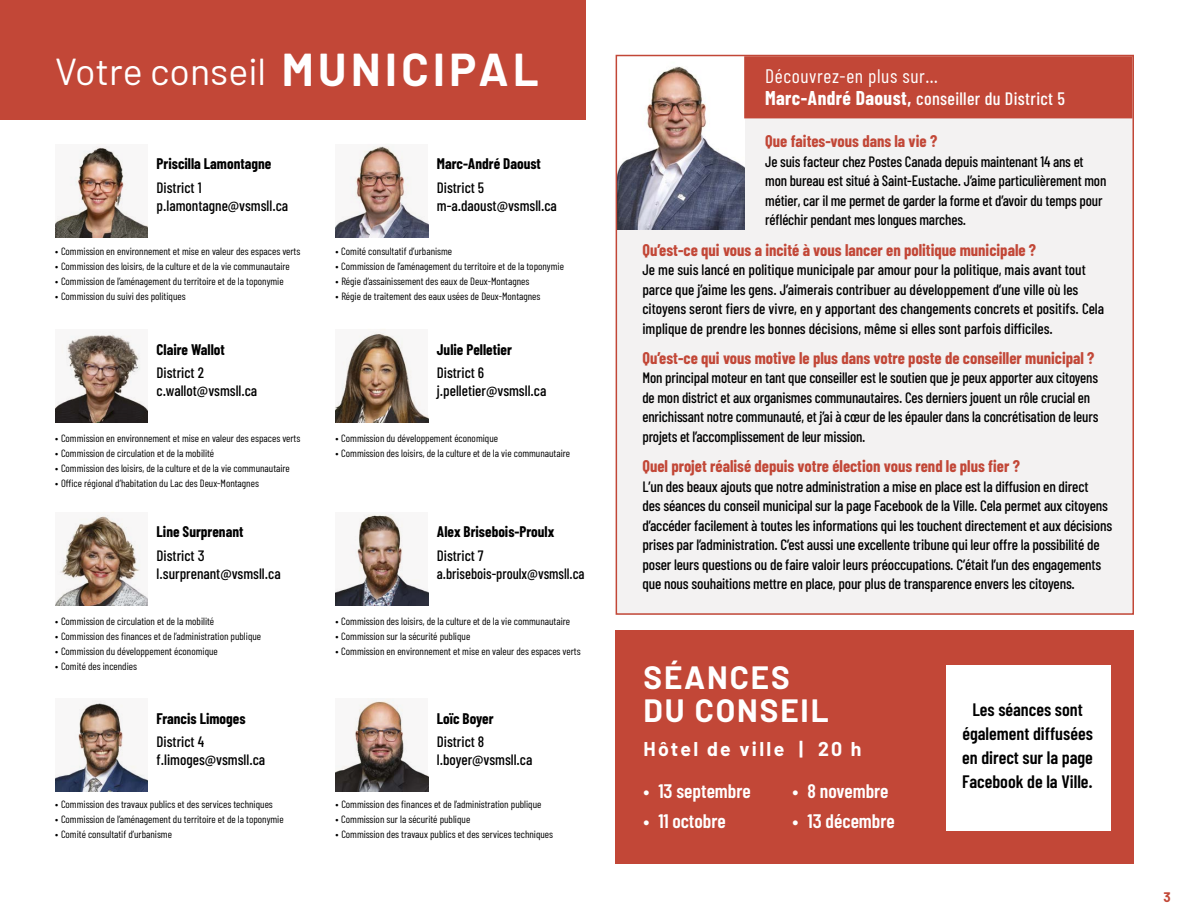
<style>
.page{position:relative;width:1188px;height:918px;background:#fff}
.page>*{position:absolute;margin:0;border:0;box-sizing:border-box;transform-origin:0 0}
.t1{font:37.5px "Barlow";color:#fff}
.t2{font:700 31.5px/33px "Barlow";letter-spacing:.06em;color:#fff}
.t3{font:600 19.5px "Barlow Condensed";color:#fff}
.t4{font:19.5px "Barlow Condensed";letter-spacing:.03em;color:#fff}
.t5{font:700 19.5px "Barlow";letter-spacing:.12em;color:#fff}
.t6{font:600 18px/24px "Barlow Condensed";color:#000;text-align:center}
.t7{font:500 18px "Barlow Condensed";letter-spacing:.02em;color:#fff}
.t8{font:700 16.5px "Barlow Condensed";color:#c24737}
.t9{font:500 15px/19.5px "Barlow Condensed";letter-spacing:-.01em;color:#000}
.t10{font:700 15px "Barlow Condensed";color:#000}
.t11{font:700 13.5px "Barlow";color:#c24737}
.t12{font:10.5px "Barlow Condensed";color:#000}
.s1{font-weight:700;font-size:45px}
.s2{font-weight:700;font-size:19.5px}
.s3{font-family:"Barlow";font-weight:700}
</style>
<div class="page">
<div style="left:616px;top:56px;width:517px;height:559px;background:#f3f2f2"></div>
<div style="left:615px;top:631px;width:518px;height:233px;background:#c24737"></div>
<div style="left:0;top:0;width:586px;height:120px;background:#c24737"></div>
<img style="left:619px;top:58px;width:126px;height:171px">
<img style="left:55px;top:146px;width:93px;height:92px">
<img style="left:55px;top:332px;width:93px;height:91px">
<img style="left:55px;top:512px;width:93px;height:94px">
<img style="left:55px;top:700px;width:93px;height:92px">
<img style="left:335px;top:146px;width:93px;height:92px">
<img style="left:335px;top:329px;width:93px;height:94px">
<img style="left:335px;top:514px;width:93px;height:92px">
<img style="left:335px;top:698px;width:93px;height:94px">
<div style="left:744px;top:56px;width:388px;height:62px;background:#c24737;border:2px solid #c24737"></div>
<div style="left:946px;top:665px;width:164px;height:166px;background:#fff"></div>
<h1 class="t1" style="left:55px;top:48px;width:485px">Votre conseil <span class="s1">MUNICIPAL</span></h1>
<p class="t10" style="left:157px;top:155px;width:116px">Priscilla Lamontagne</p>
<p class="t9" style="left:157px;top:178px;width:133px;line-height:18px">District 1 p.lamontagne@vsmsll.ca</p>
<p class="t12" style="left:55px;top:245px;width:247px">• Commission en environnement et mise en valeur des espaces verts</p>
<p class="t12" style="left:55px;top:260px;width:236px">• Commission des loisirs, de la culture et de la vie communautaire</p>
<p class="t12" style="left:55px;top:275px;width:230px">• Commission de l’aménagement du territoire et de la toponymie</p>
<p class="t12" style="left:55px;top:290px;width:132px">• Commission du suivi des politiques</p>
<p class="t10" style="left:157px;top:340px;width:70px">Claire Wallot</p>
<p class="t9" style="left:157px;top:363px;width:102px;line-height:18px">District 2 c.wallot@vsmsll.ca</p>
<p class="t12" style="left:55px;top:432px;width:247px">• Commission en environnement et mise en valeur des espaces verts</p>
<p class="t12" style="left:55px;top:447px;width:161px">• Commission de circulation et de la mobilité</p>
<p class="t12" style="left:55px;top:462px;width:236px">• Commission des loisirs, de la culture et de la vie communautaire</p>
<p class="t12" style="left:55px;top:477px;width:205px">• Office régional d’habitation du Lac des Deux-Montagnes</p>
<p class="t10" style="left:157px;top:523px;width:88px">Line Surprenant</p>
<p class="t9" style="left:157px;top:546px;width:126px;line-height:18px">District 3 l.surprenant@vsmsll.ca</p>
<p class="t12" style="left:55px;top:615px;width:161px">• Commission de circulation et de la mobilité</p>
<p class="t12" style="left:55px;top:630px;width:208px">• Commission des finances et de l’administration publique</p>
<p class="t12" style="left:55px;top:645px;width:164px">• Commission du développement économique</p>
<p class="t12" style="left:55px;top:660px;width:84px">• Comité des incendies</p>
<p class="t10" style="left:157px;top:709px;width:90px">Francis Limoges</p>
<p class="t9" style="left:157px;top:732px;width:110px;line-height:18px">District 4 f.limoges@vsmsll.ca</p>
<p class="t12" style="left:55px;top:798px;width:219px">• Commission des travaux publics et des services techniques</p>
<p class="t12" style="left:55px;top:813px;width:230px">• Commission de l’aménagement du territoire et de la toponymie</p>
<p class="t12" style="left:55px;top:828px;width:118px">• Comité consultatif d’urbanisme</p>
<p class="t10" style="left:437px;top:155px;width:106px">Marc-André Daoust</p>
<p class="t9" style="left:437px;top:178px;width:122px;line-height:18px">District 5 m-a.daoust@vsmsll.ca</p>
<p class="t12" style="left:335px;top:245px;width:118px">• Comité consultatif d’urbanisme</p>
<p class="t12" style="left:335px;top:260px;width:230px">• Commission de l’aménagement du territoire et de la toponymie</p>
<p class="t12" style="left:335px;top:275px;width:196px">• Régie d’assainissement des eaux de Deux-Montagnes</p>
<p class="t12" style="left:335px;top:290px;width:207px">• Régie de traitement des eaux usées de Deux-Montagnes</p>
<p class="t10" style="left:437px;top:340px;width:77px">Julie Pelletier</p>
<p class="t9" style="left:437px;top:363px;width:111px;line-height:18px">District 6 j.pelletier@vsmsll.ca</p>
<p class="t12" style="left:335px;top:432px;width:164px">• Commission du développement économique</p>
<p class="t12" style="left:335px;top:447px;width:236px">• Commission des loisirs, de la culture et de la vie communautaire</p>
<p class="t10" style="left:437px;top:523px;width:119px">Alex Brisebois-Proulx</p>
<p class="t9" style="left:437px;top:546px;width:149px;line-height:18px">District 7 a.brisebois-proulx@vsmsll.ca</p>
<p class="t12" style="left:335px;top:615px;width:236px">• Commission des loisirs, de la culture et de la vie communautaire</p>
<p class="t12" style="left:335px;top:630px;width:136px">• Commission sur la sécurité publique</p>
<p class="t12" style="left:335px;top:645px;width:247px">• Commission en environnement et mise en valeur des espaces verts</p>
<p class="t10" style="left:437px;top:709px;width:58px">Loïc Boyer</p>
<p class="t9" style="left:437px;top:732px;width:97px;line-height:18px">District 8 l.boyer@vsmsll.ca</p>
<p class="t12" style="left:335px;top:798px;width:208px">• Commission des finances et de l’administration publique</p>
<p class="t12" style="left:335px;top:813px;width:136px">• Commission sur la sécurité publique</p>
<p class="t12" style="left:335px;top:828px;width:219px">• Commission des travaux publics et des services techniques</p>
<h3 class="t4" style="left:765px;top:64px;width:174px">Découvrez-en plus sur…</h3>
<p class="t7" style="left:765px;top:87px;width:301px"><span class="s2">Marc-André Daoust</span><span class="s3">,</span> conseiller du District 5</p>
<p class="t8" style="left:765px;top:131px;width:174px">Que faites-vous dans la vie ?</p>
<p class="t9" style="left:765px;top:151px;width:343px">Je suis facteur chez Postes Canada depuis maintenant 14 ans et mon bureau est situé à Saint-Eustache. J’aime particulièrement mon métier, car il me permet de garder la forme et d’avoir du temps pour réfléchir pendant mes longues marches.</p>
<p class="t8" style="left:642px;top:239px;width:395px">Qu’est-ce qui vous a incité à vous lancer en politique municipale ?</p>
<p class="t9" style="left:642px;top:260px;width:463px">Je me suis lancé en politique municipale par amour pour la politique, mais avant tout parce que j’aime les gens. J’aimerais contribuer au développement d’une ville où les citoyens seront fiers de vivre, en y apportant des changements concrets et positifs. Cela implique de prendre les bonnes décisions, même si elles sont parfois difficiles.</p>
<p class="t8" style="left:642px;top:348px;width:454px">Qu’est-ce qui vous motive le plus dans votre poste de conseiller municipal ?</p>
<p class="t9" style="left:642px;top:368px;width:457px">Mon principal moteur en tant que conseiller est le soutien que je peux apporter aux citoyens de mon district et aux organismes communautaires. Ces derniers jouent un rôle crucial en enrichissant notre communauté, et j’ai à cœur de les épauler dans la concrétisation de leurs projets et l’accomplissement de leur mission.</p>
<p class="t8" style="left:642px;top:456px;width:379px">Quel projet réalisé depuis votre élection vous rend le plus fier ?</p>
<p class="t9" style="left:642px;top:476px;width:471px">L’un des beaux ajouts que notre administration a mise en place est la diffusion en direct<br>des séances du conseil municipal sur la page Facebook de la Ville. Cela permet aux citoyens d’accéder facilement à toutes les informations qui les touchent directement et aux décisions prises par l’administration. C’est aussi une excellente tribune qui leur offre la possibilité de poser leurs questions ou de faire valoir leurs préoccupations. C’était l’un des engagements que nous souhaitions mettre en place, pour plus de transparence envers les citoyens.</p>
<h2 class="t2" style="left:643px;top:661px;width:187px">SÉANCES<br>DU CONSEIL</h2>
<h3 class="t5" style="left:643px;top:737px;width:220px">Hôtel de ville | 20 h</h3>
<h3 class="t3" style="left:643px;top:779px;width:109px">• 13 septembre</h3>
<h3 class="t3" style="left:643px;top:809px;width:84px">• 11 octobre</h3>
<h3 class="t3" style="left:793px;top:779px;width:97px">• 8 novembre</h3>
<h3 class="t3" style="left:793px;top:809px;width:104px">• 13 décembre</h3>
<p class="t6" style="left:962px;top:697px;width:132px">Les séances sont également diffusées en direct sur la page<br>Facebook de la Ville.</p>
<p class="t11" style="left:1163px;top:889px;width:9px">3</p>
</div>
